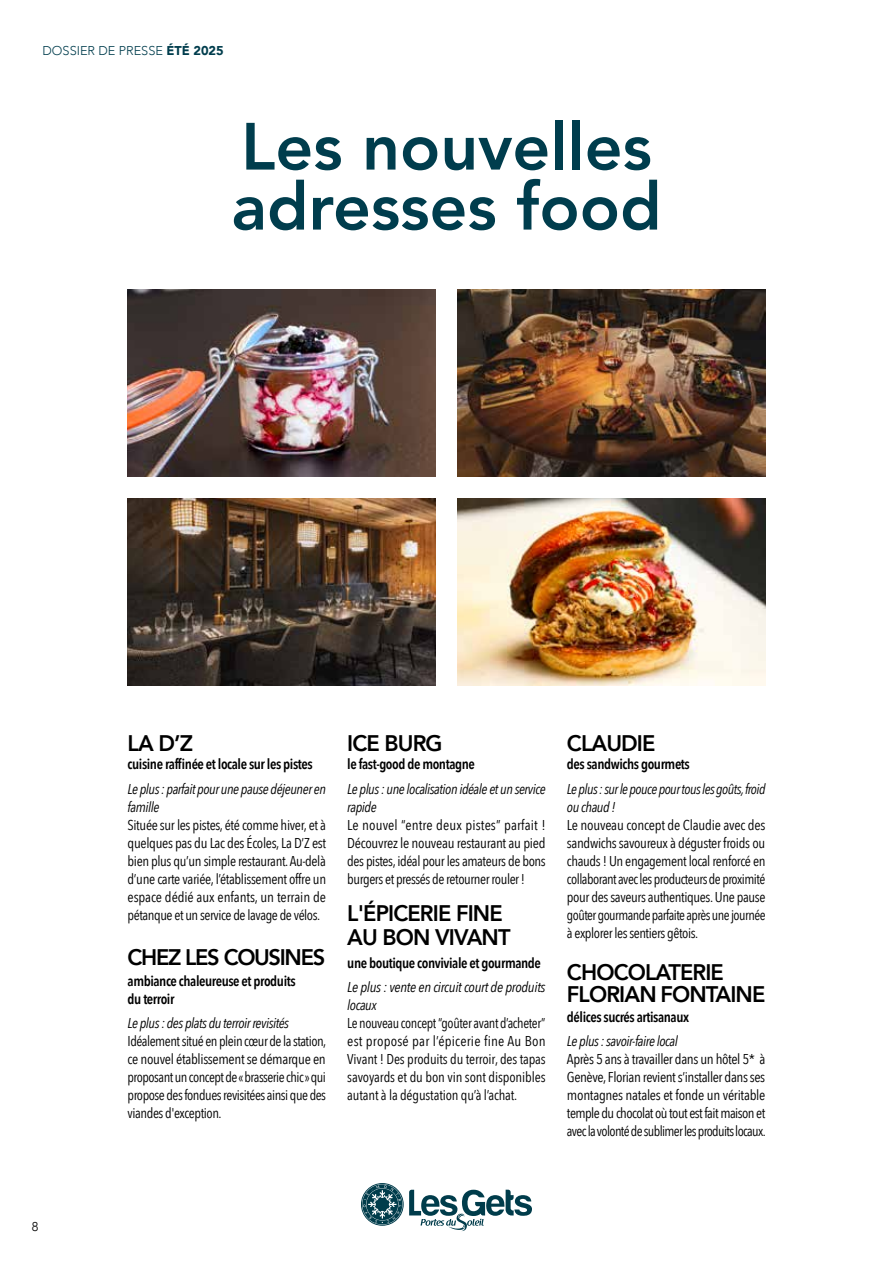
<style>
.page{position:relative;width:893px;height:1263px;background:#fff}
.page>*{position:absolute;margin:0;border:0;box-sizing:border-box;transform-origin:0 0}
.t1{font:800 66px/60px "Avenir";color:#003d4d}
.t2{font:800 22.5px/24px "Avenir";letter-spacing:-.04em;color:#000}
.t3{font:800 22.5px "Avenir";letter-spacing:-.06em;color:#000}
.t4{font:14.25px/18px "Avenir Next Condensed";letter-spacing:-.03em;color:#000;text-align:justify}
.t5{font:italic 14.25px/18px "Avenir Next Condensed";letter-spacing:-.03em;color:#000}
.t6{font:600 14.25px/18px "Avenir Next Condensed";letter-spacing:-.03em;color:#000}
.t7{font:300 12.75px "Avenir";color:#003d4d}
.t8{font:300 12.75px "Avenir";color:#000}
.s1{font-weight:900}
</style>
<div class="page">
<svg style="left:361px;top:1183px;width:171px;height:48px"></svg>
<img style="left:128px;top:290px;width:308px;height:187px">
<img style="left:457px;top:290px;width:308px;height:187px">
<img style="left:128px;top:498px;width:308px;height:188px">
<img style="left:457px;top:498px;width:308px;height:188px">
<p class="t7" style="left:43px;top:43px;width:183px">DOSSIER DE PRESSE <span class="s1">ÉTÉ 2025</span></p>
<h1 class="t1" style="left:231px;top:118px;width:432px">Les nouvelles adresses food</h1>
<p class="t8" style="left:32px;top:1220px;width:8px">8</p>
<h2 class="t2" style="left:128px;top:731px;width:67px">LA D’Z</h2>
<p class="t6" style="left:128px;top:754px;width:187px">cuisine raffinée et locale sur les pistes</p>
<p class="t5" style="left:128px;top:781px;width:200px">Le plus : parfait pour une pause déjeuner en famille</p>
<p class="t4" style="left:128px;top:816px;width:200px">Située sur les pistes, été comme hiver, et à quelques pas du Lac des Écoles, La D’Z est bien plus qu’un simple restaurant. Au-delà d’une carte variée, l’établissement offre un espace dédié aux enfants, un terrain de pétanque et un service de lavage de vélos.</p>
<h2 class="t3" style="left:128px;top:944px;width:199px">CHEZ LES COUSINES</h2>
<p class="t6" style="left:128px;top:973px;width:170px">ambiance chaleureuse et produits du terroir</p>
<p class="t5" style="left:128px;top:1015px;width:163px">Le plus : des plats du terroir revisités</p>
<p class="t4" style="left:128px;top:1032px;width:200px">Idéalement situé en plein cœur de la station, ce nouvel établissement se démarque en proposant un concept de « brasserie chic » qui propose des fondues revisitées ainsi que des viandes d'exception.</p>
<h2 class="t2" style="left:347px;top:731px;width:97px">ICE BURG</h2>
<p class="t6" style="left:347px;top:756px;width:129px">le fast-good de montagne</p>
<p class="t5" style="left:347px;top:781px;width:200px">Le plus : une localisation idéale et un service rapide</p>
<p class="t4" style="left:347px;top:815px;width:200px">Le nouvel “entre deux pistes” parfait !<br>Découvrez le nouveau restaurant au pied des pistes, idéal pour les amateurs de bons burgers et pressés de retourner rouler !</p>
<h2 class="t2" style="left:347px;top:902px;width:165px">L'ÉPICERIE FINE<br>AU BON VIVANT</h2>
<p class="t6" style="left:347px;top:955px;width:195px">une boutique conviviale et gourmande</p>
<p class="t5" style="left:347px;top:979px;width:200px">Le plus : vente en circuit court de produits locaux</p>
<p class="t4" style="left:347px;top:1014px;width:200px">Le nouveau concept “goûter avant d’acheter” est proposé par l’épicerie fine Au Bon Vivant ! Des produits du terroir, des tapas savoyards et du bon vin sont disponibles autant à la dégustation qu’à l’achat.</p>
<h2 class="t2" style="left:567px;top:731px;width:90px">CLAUDIE</h2>
<p class="t6" style="left:567px;top:756px;width:124px">des sandwichs gourmets</p>
<p class="t5" style="left:567px;top:781px;width:200px">Le plus : sur le pouce pour tous les goûts, froid ou chaud !</p>
<p class="t4" style="left:567px;top:816px;width:200px">Le nouveau concept de Claudie avec des sandwichs savoureux à déguster froids ou chauds ! Un engagement local renforcé en collaborant avec les producteurs de proximité pour des saveurs authentiques. Une pause goûter gourmande parfaite après une journée à explorer les sentiers gêtois.</p>
<h2 class="t2" style="left:567px;top:961px;width:200px;line-height:22.5px">CHOCOLATERIE<br>FLORIAN FONTAINE</h2>
<p class="t6" style="left:567px;top:1009px;width:124px">délices sucrés artisanaux</p>
<p class="t5" style="left:567px;top:1033px;width:112px">Le plus : savoir-faire local</p>
<p class="t4" style="left:567px;top:1050px;width:200px">Après 5 ans à travailler dans un hôtel 5* à Genève, Florian revient s’installer dans ses montagnes natales et fonde un véritable temple du chocolat où tout est fait maison et avec la volonté de sublimer les produits locaux.</p>
</div>
